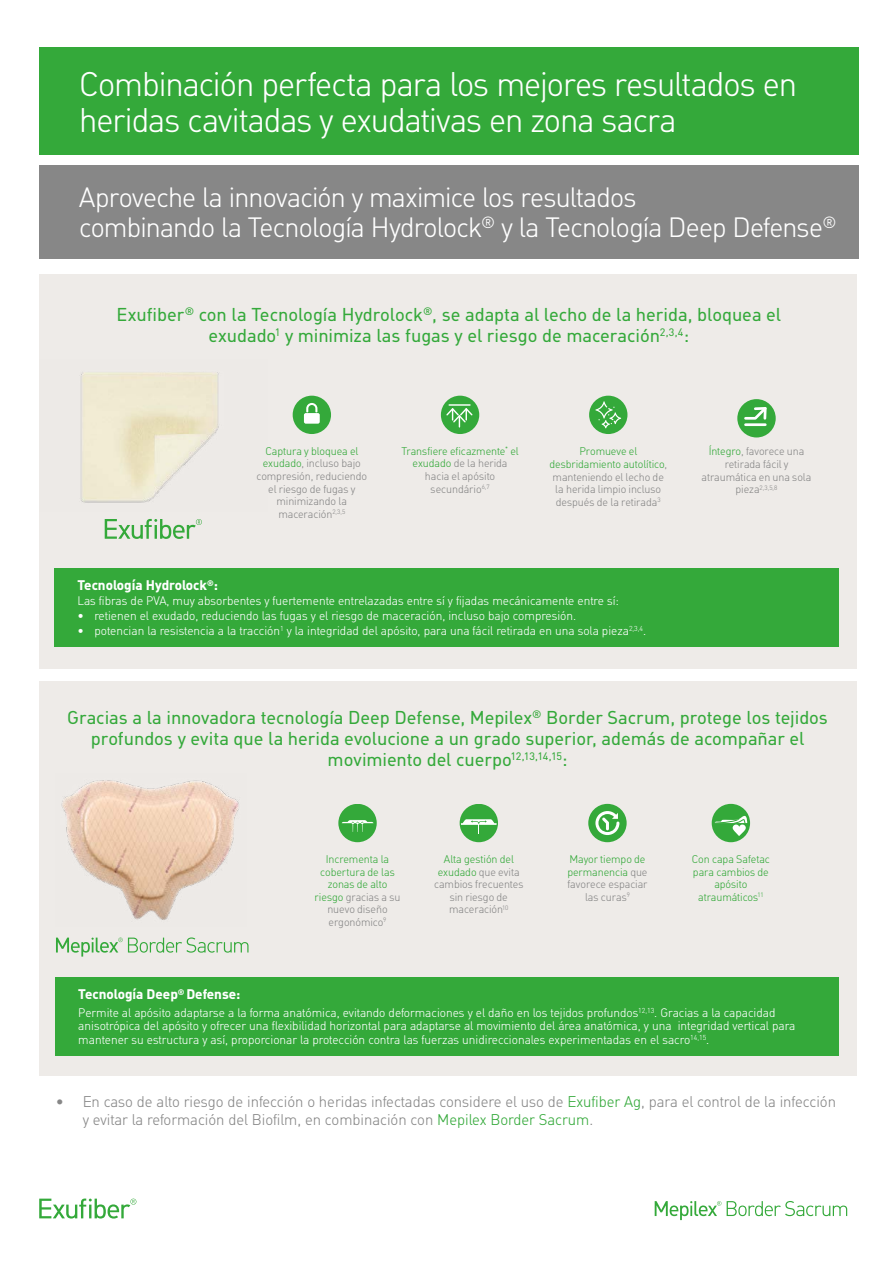
<style>
.page{position:relative;width:893px;height:1263px;background:#fff}
.page>*{position:absolute;margin:0;border:0;box-sizing:border-box;transform-origin:0 0}
.t1{font:300 33px/36px "Molnlycke Din";letter-spacing:-.03em;color:#fff}
.t2{font:300 27px/30px "Molnlycke Din";letter-spacing:-.025em;color:#fff}
.t3{font:18px/21px "Molnlycke Din";letter-spacing:-.005em;color:#34a93a;text-align:center}
.t4{font:300 15px/18px "Molnlycke Din";color:#878787}
.t5{font:700 13.5px "Molnlycke Din";color:#fff}
.t6{font:300 12px/13.5px "Molnlycke Din";color:#fff}
.t7{font:300 10.8px/12.6px "Molnlycke Din";letter-spacing:-.005em;color:#878787;text-align:center}
.t8{font:300 10.8px/12.6px "Molnlycke Din";letter-spacing:-.005em;color:#34a93a;text-align:center}
.t9{font:300 6.3px "Molnlycke Din";color:#878787}
.s1{color:#34a93a}
.s2{font-size:10.8px}
.s3{color:#878787}
</style>
<div class="page">
<div style="left:39px;top:48px;width:820px;height:107px;background:#34a93a"></div>
<div style="left:39px;top:165px;width:820px;height:93px;background:#878787"></div>
<div style="left:39px;top:275px;width:817px;height:394px;background:#eeebe8"></div>
<div style="left:39px;top:681px;width:817px;height:395px;background:#eeebe8"></div>
<img style="left:80px;top:372px;width:139px;height:131px">
<img style="left:61px;top:780px;width:178px;height:140px">
<div style="left:737px;top:399px;width:39px;height:38px;background:#34a93a;border-radius:50%"></div>
<svg style="left:743px;top:404px;width:24px;height:16px"></svg>
<hr style="left:745px;top:423px;width:20px;height:3px;background:#fff">
<div style="left:441px;top:396px;width:38px;height:38px;background:#34a93a;border-radius:50%"></div>
<svg style="left:446px;top:408px;width:27px;height:19px"></svg>
<hr style="left:449px;top:404px;width:21px;height:2px;background:#fff">
<div style="left:589px;top:396px;width:38px;height:38px;background:#34a93a;border-radius:50%"></div>
<svg style="left:595px;top:401px;width:26px;height:27px"></svg>
<div style="left:293px;top:396px;width:38px;height:38px;background:#34a93a;border-radius:50%"></div>
<div style="left:304px;top:413px;width:16px;height:11px;background:#fff;border-radius:2px"></div>
<svg style="left:306px;top:403px;width:11px;height:9px"></svg>
<svg style="left:105px;top:519px;width:97px;height:20px"></svg>
<svg style="left:338px;top:804px;width:39px;height:38px"></svg>
<div style="left:460px;top:804px;width:38px;height:38px;background:#34a93a;border-radius:19px"></div>
<svg style="left:461px;top:819px;width:36px;height:15px"></svg>
<svg style="left:56px;top:937px;width:192px;height:19px"></svg>
<div style="left:54px;top:568px;width:785px;height:79px;background:#34a93a"></div>
<div style="left:56px;top:977px;width:783px;height:79px;background:#34a93a"></div>
<svg style="left:39px;top:1198px;width:97px;height:20px"></svg>
<svg style="left:727px;top:1201px;width:120px;height:15px"></svg>
<svg style="left:655px;top:1201px;width:66px;height:19px"></svg>
<div style="left:588px;top:804px;width:39px;height:38px;background:#34a93a;border-radius:50%"></div>
<svg style="left:595px;top:811px;width:24px;height:24px"></svg>
<div style="left:712px;top:804px;width:38px;height:38px;background:#34a93a;border-radius:50%"></div>
<svg style="left:715px;top:816px;width:32px;height:20px"></svg>
<h1 class="t1" style="left:79px;top:67px;width:719px">Combinación perfecta para los mejores resultados en heridas cavitadas y exudativas en zona sacra</h1>
<h2 class="t2" style="left:79px;top:183px;width:759px">Aproveche la innovación y maximice los resultados<br>combinando la Tecnología Hydrolock<sup>®</sup> y la Tecnología Deep Defense<sup>®</sup></h2>
<h3 class="t3" style="left:117px;top:304px;width:666px">Exufiber<sup>®</sup> con la Tecnología Hydrolock<sup>®</sup>, se adapta al lecho de la herida, bloquea el exudado<sup>1</sup> y minimiza las fugas y el riesgo de maceración<sup>2,3,4</sup>:</h3>
<p class="t7" style="left:256px;top:445px;width:112px"><span class="s1">Captura y bloquea el exudado</span>, incluso bajo compresión, reduciendo el riesgo de fugas y minimizando la maceración<sup>2,3,5</sup></p>
<p class="t7" style="left:401px;top:445px;width:119px"><span class="s1">Transfiere eficazmente</span><sup>*</sup> <span class="s1">el exudado</span> de la herida hacia el apósito secundário<sup>6,7</sup></p>
<p class="t7" style="left:549px;top:445px;width:119px"><span class="s1">Promueve el desbridamiento autolítico</span>, manteniendo el lecho de la herida limpio incluso después de la retirada<sup>3</sup></p>
<p class="t5" style="left:77px;top:577px;width:142px">Tecnología Hydrolock<sup>®</sup>:</p>
<p class="t6" style="left:77px;top:594px;width:543px">Las fibras de PVA, muy absorbentes y fuertemente entrelazadas entre sí y fijadas mecánicamente entre sí:</p>
<p class="t6" style="left:77px;top:609px;width:500px">• retienen el exudado, reduciendo las fugas y el riesgo de maceración, incluso bajo compresión.</p>
<p class="t6" style="left:77px;top:624px;width:570px">• potencian la resistencia a la tracción<sup>1</sup> y la integridad del apósito, para una fácil retirada en una sola pieza<sup>2,3,4</sup>.</p>
<p class="t7" style="left:701px;top:445px;width:111px"><span class="s1">Íntegro</span>, favorece una retirada fácil y atraumática en una sola</p>
<p class="t9" style="left:736px;top:484px;width:43px"><span class="s2">pieza</span>2,3,5,8</p>
<h3 class="t3" style="left:67px;top:707px;width:762px">Gracias a la innovadora tecnología Deep Defense, Mepilex<sup>®</sup> Border Sacrum, protege los tejidos profundos y evita que la herida evolucione a un grado superior, además de acompañar el movimiento del cuerpo<sup>12,13,14,15</sup>:</h3>
<p class="t8" style="left:315px;top:853px;width:87px">Incrementa la cobertura de las zonas de alto riesgo <span class="s3">gracias a su nuevo diseño ergonómico</span><sup>9</sup></p>
<p class="t7" style="left:434px;top:853px;width:91px"><span class="s1">Alta gestión del exudado</span> que evita cambios frecuentes sin riesgo de maceración<sup>10</sup></p>
<p class="t7" style="left:567px;top:853px;width:82px"><span class="s1">Mayor tiempo de permanencia</span> que favorece espaciar las curas<sup>9</sup></p>
<p class="t8" style="left:692px;top:853px;width:80px">Con capa Safetac para cambios de apósito atraumáticos<sup>11</sup></p>
<p class="t5" style="left:78px;top:986px;width:164px">Tecnología Deep<sup>®</sup> Defense:</p>
<p class="t6" style="left:78px;top:1006px;width:719px">Permite al apósito adaptarse a la forma anatómica, evitando deformaciones y el daño en los tejidos profundos<sup>12,13</sup>. Gracias a la capacidad anisotrópica del apósito y ofrecer una flexibilidad horizontal para adaptarse al movimiento del área anatómica, y una integridad vertical para mantener su estructura y así, proporcionar la protección contra las fuerzas unidireccionales experimentadas en el sacro<sup>14,15</sup>.</p>
<p class="t4" style="left:83px;top:1092px;width:755px;text-indent:-27px">• En caso de alto riesgo de infección o heridas infectadas considere el uso de <span class="s1">Exufiber Ag</span>, para el control de la infección y evitar la reformación del Biofilm, en combinación con <span class="s1">Mepilex Border Sacrum</span>.</p>
</div>
